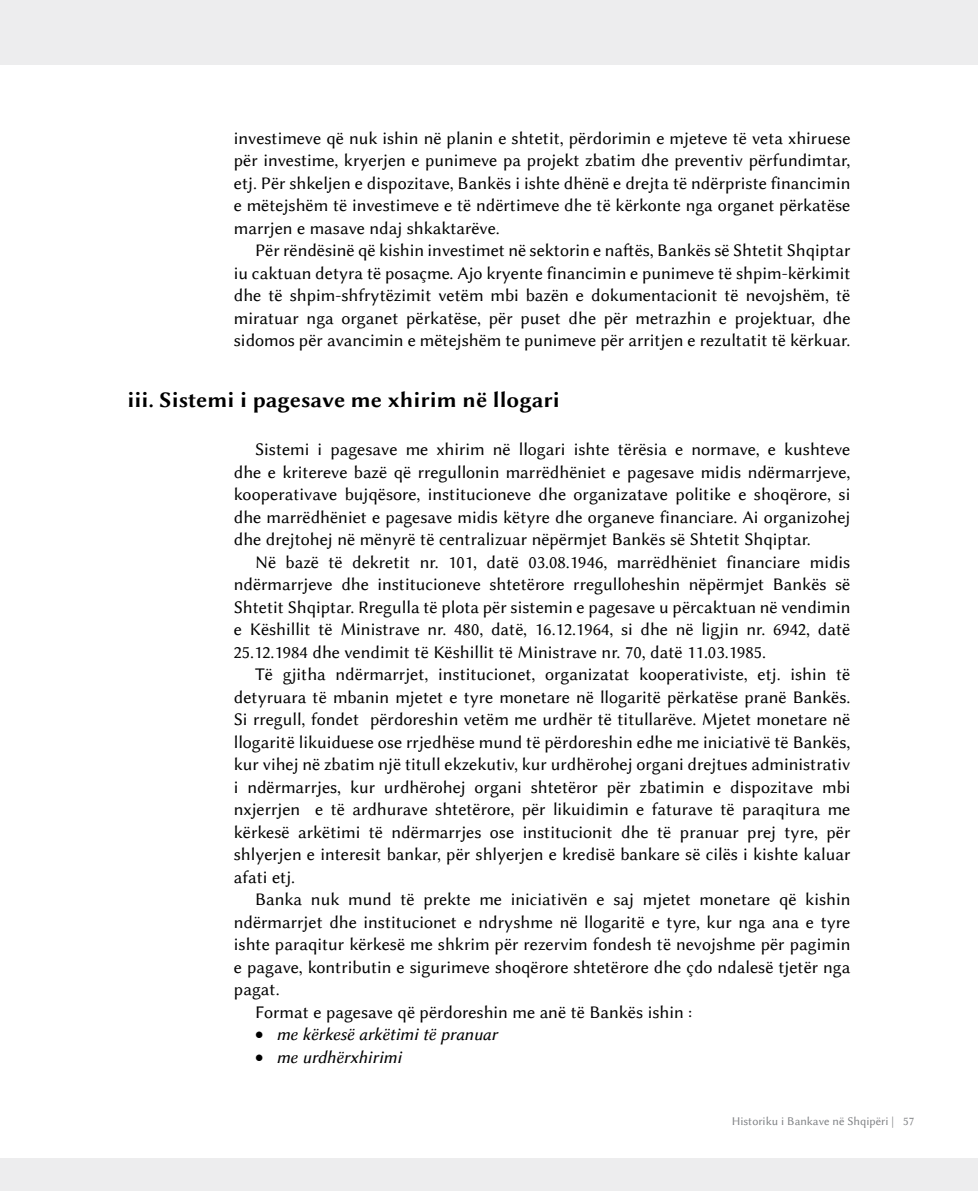
<style>
.page{position:relative;width:978px;height:1191px;background:#fff}
.page>*{position:absolute;margin:0;border:0;box-sizing:border-box;transform-origin:0 0}
.t1{font:22.5px "Lin Biolinum B";color:#000}
.t2{font:18px/22.5px "Lin Biolinum";color:#000;text-align:justify}
.t3{font:18px "Lin Biolinum I";color:#000}
.t4{font:12px "Lin Biolinum";color:#808285}
</style>
<div class="page">
<div style="left:0;top:0;width:978px;height:65px;background:#ededee"></div>
<div style="left:0;top:1158px;width:978px;height:33px;background:#ededee"></div>
<p class="t2" style="left:234px;top:127px;width:618px">investimeve që nuk ishin në planin e shtetit, përdorimin e mjeteve të veta xhiruese për investime, kryerjen e punimeve pa projekt zbatim dhe preventiv përfundimtar, etj. Për shkeljen e dispozitave, Bankës i ishte dhënë e drejta të ndërpriste financimin e mëtejshëm të investimeve e të ndërtimeve dhe të kërkonte nga organet përkatëse marrjen e masave ndaj shkaktarëve.</p>
<p class="t2" style="left:234px;top:239px;width:618px;text-indent:21px">Për rëndësinë që kishin investimet në sektorin e naftës, Bankës së Shtetit Shqiptar iu caktuan detyra të posaçme. Ajo kryente financimin e punimeve të shpim-kërkimit dhe të shpim-shfrytëzimit vetëm mbi bazën e dokumentacionit të nevojshëm, të miratuar nga organet përkatëse, për puset dhe për metrazhin e projektuar, dhe sidomos për avancimin e mëtejshëm te punimeve për arritjen e rezultatit të kërkuar.</p>
<p class="t1" style="left:128px;top:384px;width:434px">iii. Sistemi i pagesave me xhirim në llogari</p>
<p class="t2" style="left:234px;top:438px;width:618px;text-indent:21px">Sistemi i pagesave me xhirim në llogari ishte tërësia e normave, e kushteve dhe e kritereve bazë që rregullonin marrëdhëniet e pagesave midis ndërmarrjeve, kooperativave bujqësore, institucioneve dhe organizatave politike e shoqërore, si dhe marrëdhëniet e pagesave midis këtyre dhe organeve financiare. Ai organizohej dhe drejtohej në mënyrë të centralizuar nëpërmjet Bankës së Shtetit Shqiptar.</p>
<p class="t2" style="left:234px;top:551px;width:618px;text-indent:21px">Në bazë të dekretit nr. 101, datë 03.08.1946, marrëdhëniet financiare midis ndërmarrjeve dhe institucioneve shtetërore rregulloheshin nëpërmjet Bankës së Shtetit Shqiptar. Rregulla të plota për sistemin e pagesave u përcaktuan në vendimin e Këshillit të Ministrave nr. 480, datë, 16.12.1964, si dhe në ligjin nr. 6942, datë 25.12.1984 dhe vendimit të Këshillit të Ministrave nr. 70, datë 11.03.1985.</p>
<p class="t2" style="left:234px;top:663px;width:618px;text-indent:21px">Të gjitha ndërmarrjet, institucionet, organizatat kooperativiste, etj. ishin të detyruara të mbanin mjetet e tyre monetare në llogaritë përkatëse pranë Bankës.<br>Si rregull, fondet përdoreshin vetëm me urdhër të titullarëve. Mjetet monetare në llogaritë likuiduese ose rrjedhëse mund të përdoreshin edhe me iniciativë të Bankës, kur vihej në zbatim një titull ekzekutiv, kur urdhërohej organi drejtues administrativ i ndërmarrjes, kur urdhërohej organi shtetëror për zbatimin e dispozitave mbi nxjerrjen e të ardhurave shtetërore, për likuidimin e faturave të paraqitura me kërkesë arkëtimi të ndërmarrjes ose institucionit dhe të pranuar prej tyre, për shlyerjen e interesit bankar, për shlyerjen e kredisë bankare së cilës i kishte kaluar afati etj.</p>
<p class="t2" style="left:255px;top:888px;width:597px">Banka nuk mund të prekte me iniciativën e saj mjetet monetare që kishin</p>
<p class="t2" style="left:234px;top:911px;width:618px">ndërmarrjet dhe institucionet e ndryshme në llogaritë e tyre, kur nga ana e tyre</p>
<p class="t2" style="left:234px;top:933px;width:618px">ishte paraqitur kërkesë me shkrim për rezervim fondesh të nevojshme për pagimin</p>
<p class="t2" style="left:234px;top:956px;width:618px">e pagave, kontributin e sigurimeve shoqërore shtetërore dhe çdo ndalesë tjetër nga</p>
<p class="t2" style="left:234px;top:978px;width:47px">pagat.</p>
<p class="t2" style="left:255px;top:1001px;width:439px">Format e pagesave që përdoreshin me anë të Bankës ishin :</p>
<p class="t3" style="left:255px;top:1024px;width:244px">• me kërkesë arkëtimi të pranuar</p>
<p class="t3" style="left:255px;top:1046px;width:148px">• me urdhërxhirimi</p>
<p class="t4" style="left:732px;top:1113px;width:184px">Historiku i Bankave në Shqipëri | 57</p>
</div>
